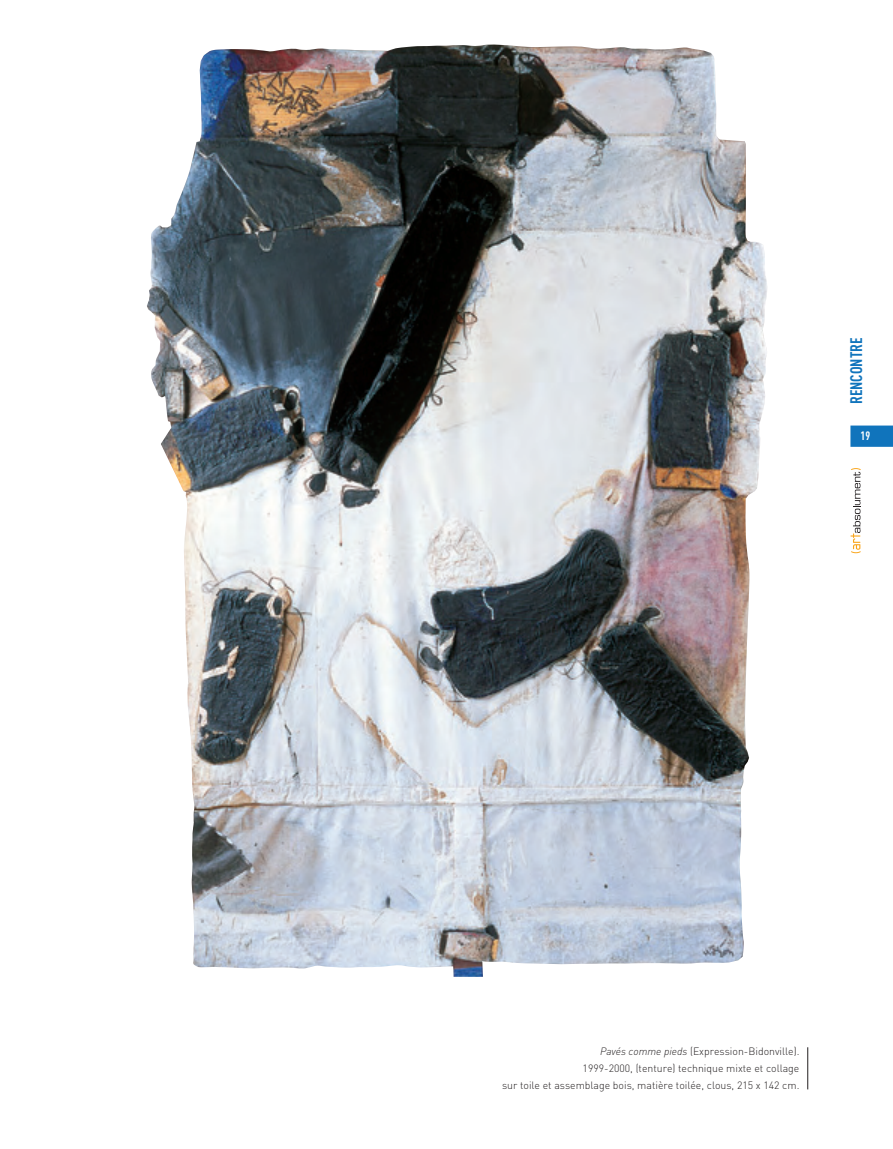
<style>
.page{position:relative;width:893px;height:1149px;background:#fff}
.page>*{position:absolute;margin:0;border:0;box-sizing:border-box;transform-origin:0 0}
.t1{font:700 16.5px "DIN Cond";color:#1074bc}
.t2{font:700 12px "DIN Cond";color:#fff}
.t3{font:300 10.5px/17px "DIN";color:#231f20;text-align:right}
.s1{font-style:italic}
</style>
<div class="page">
<div style="left:850px;top:425px;width:43px;height:21px;background:#1074bc"></div>
<svg style="left:850px;top:468px;width:11px;height:85px"></svg>
<img style="left:147px;top:48px;width:620px;height:928px">
<hr style="left:807px;top:1046px;width:1px;height:43px;background:#231f20">
<h1 class="t1" style="left:850px;top:404px;width:68px;rotate:-90deg">RENCONTRE</h1>
<p class="t2" style="left:860px;top:432px;width:11px">19</p>
<p class="t3" style="left:502px;top:1043px;width:299px"><span class="s1">Pavés comme pieds</span> (Expression-Bidonville).<br>1999-2000, (tenture) technique mixte et collage<br>sur toile et assemblage bois, matière toilée, clous, 215 x 142 cm.</p>
</div>
